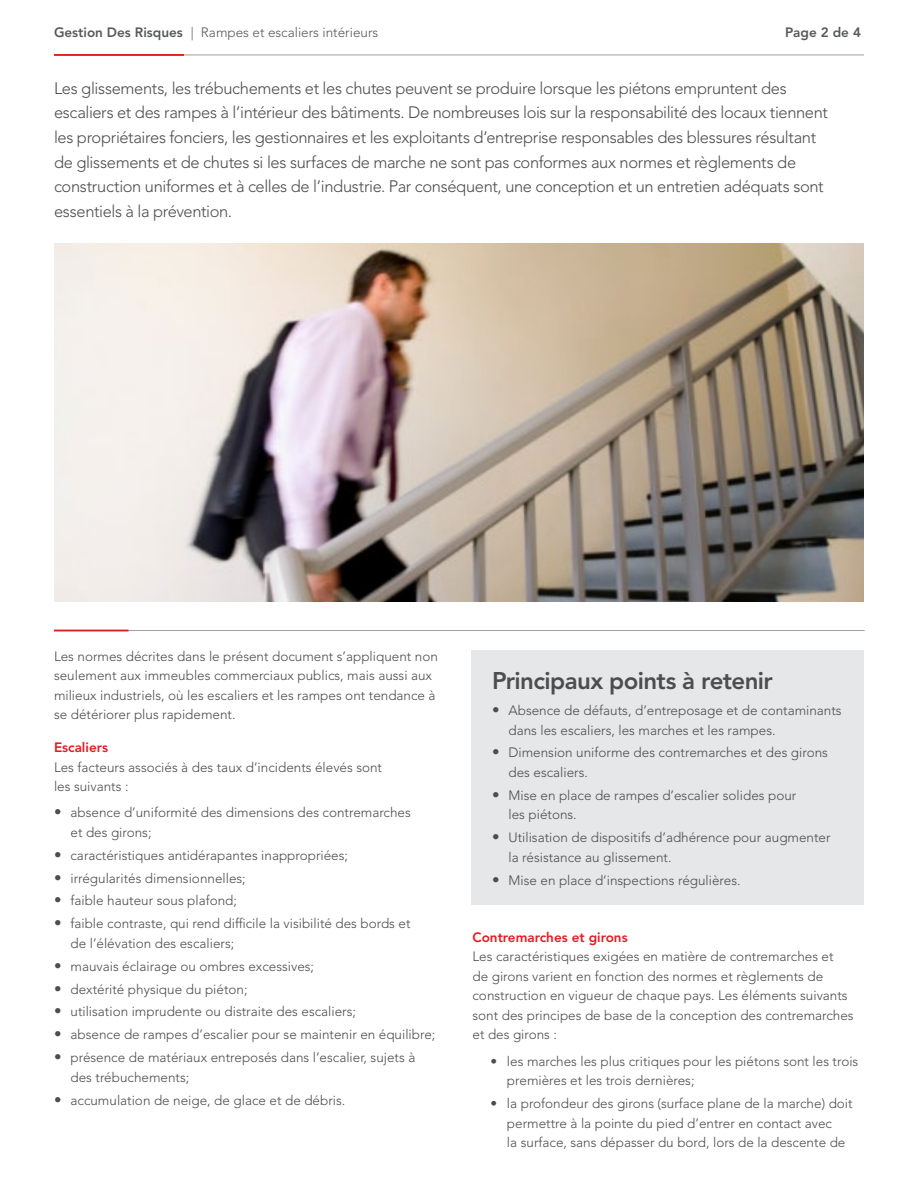
<style>
.page{position:relative;width:918px;height:1188px;background:#fff}
.page>*{position:absolute;margin:0;border:0;box-sizing:border-box;transform-origin:0 0}
.t1{font:800 24px "Avenir LT Std";letter-spacing:-.025em;color:#4d4d4f}
.t2{font:300 16.5px/24.6px "Avenir LT Std";letter-spacing:-.02em;color:#4d4d4f}
.t3{font:300 13.5px/19.5px "Avenir LT Std";color:#4d4d4f}
.t4{font:300 13.5px "Avenir LT Std";color:#585959}
.t5{font:800 13.5px "Avenir LT Std";color:#e31b23}
.t6{font:800 13.5px "Avenir LT Std";color:#585959}
.s1{font-weight:800}
.s2{font-weight:800;font-size:15px}
</style>
<div class="page">
<img style="left:54px;top:243px;width:810px;height:359px">
<hr style="left:54px;top:630px;width:811px;height:1px;background:#9fa1a4">
<hr style="left:54px;top:630px;width:75px;height:1px;background:#e31b23">
<div style="left:472px;top:650px;width:392px;height:255px;background:#e6e7e8"></div>
<hr style="left:54px;top:55px;width:810px;height:1px;background:#9fa1a4">
<hr style="left:54px;top:54px;width:130px;height:2px;background:#e31b23">
<p class="t4" style="left:54px;top:25px;width:326px"><span class="s1">Gestion Des Risques</span> | Rampes et escaliers intérieurs</p>
<p class="t6" style="left:785px;top:25px;width:77px">Page 2 de 4</p>
<p class="t2" style="left:54px;top:76px;width:775px">Les glissements, les trébuchements et les chutes peuvent se produire lorsque les piétons empruntent des escaliers et des rampes à l’intérieur des bâtiments. De nombreuses lois sur la responsabilité des locaux tiennent les propriétaires fonciers, les gestionnaires et les exploitants d’entreprise responsables des blessures résultant de glissements et de chutes si les surfaces de marche ne sont pas conformes aux normes et règlements de construction uniformes et à celles de l’industrie. Par conséquent, une conception et un entretien adéquats sont essentiels à la prévention.</p>
<p class="t3" style="left:54px;top:646px;width:385px">Les normes décrites dans le présent document s’appliquent non seulement aux immeubles commerciaux publics, mais aussi aux milieux industriels, où les escaliers et les rampes ont tendance à se détériorer plus rapidement.</p>
<p class="t5" style="left:54px;top:739px;width:56px">Escaliers</p>
<p class="t3" style="left:54px;top:757px;width:330px">Les facteurs associés à des taux d’incidents élevés sont les suivants :</p>
<p class="t3" style="left:70px;top:803px;width:342px;text-indent:-16px"><span class="s2">•</span> absence d’uniformité des dimensions des contremarches et des girons;</p>
<p class="t3" style="left:54px;top:845px;width:296px"><span class="s2">•</span> caractéristiques antidérapantes inappropriées;</p>
<p class="t3" style="left:54px;top:868px;width:193px"><span class="s2">•</span> irrégularités dimensionnelles;</p>
<p class="t3" style="left:54px;top:891px;width:185px"><span class="s2">•</span> faible hauteur sous plafond;</p>
<p class="t3" style="left:70px;top:914px;width:342px;text-indent:-16px"><span class="s2">•</span> faible contraste, qui rend difficile la visibilité des bords et de l’élévation des escaliers;</p>
<p class="t3" style="left:54px;top:956px;width:262px"><span class="s2">•</span> mauvais éclairage ou ombres excessives;</p>
<p class="t3" style="left:54px;top:979px;width:195px"><span class="s2">•</span> dextérité physique du piéton;</p>
<p class="t3" style="left:54px;top:1002px;width:304px"><span class="s2">•</span> utilisation imprudente ou distraite des escaliers;</p>
<p class="t3" style="left:54px;top:1025px;width:383px"><span class="s2">•</span> absence de rampes d’escalier pour se maintenir en équilibre;</p>
<p class="t3" style="left:70px;top:1048px;width:346px;text-indent:-16px"><span class="s2">•</span> présence de matériaux entreposés dans l’escalier, sujets à des trébuchements;</p>
<p class="t3" style="left:54px;top:1090px;width:293px"><span class="s2">•</span> accumulation de neige, de glace et de débris.</p>
<h1 class="t1" style="left:492px;top:666px;width:282px">Principaux points à retenir</h1>
<p class="t3" style="left:509px;top:701px;width:335px;text-indent:-16px"><span class="s2">•</span> Absence de défauts, d’entreposage et de contaminants dans les escaliers, les marches et les rampes.</p>
<p class="t3" style="left:509px;top:743px;width:321px;text-indent:-16px"><span class="s2">•</span> Dimension uniforme des contremarches et des girons des escaliers.</p>
<p class="t3" style="left:509px;top:785px;width:289px;text-indent:-16px"><span class="s2">•</span> Mise en place de rampes d’escalier solides pour les piétons.</p>
<p class="t3" style="left:509px;top:828px;width:324px;text-indent:-16px"><span class="s2">•</span> Utilisation de dispositifs d’adhérence pour augmenter la résistance au glissement.</p>
<p class="t3" style="left:492px;top:870px;width:250px"><span class="s2">•</span> Mise en place d’inspections régulières.</p>
<p class="t5" style="left:473px;top:929px;width:157px">Contremarches et girons</p>
<p class="t3" style="left:473px;top:947px;width:383px">Les caractéristiques exigées en matière de contremarches et<br>de girons varient en fonction des normes et règlements de construction en vigueur de chaque pays. Les éléments suivants sont des principes de base de la conception des contremarches et des girons :</p>
<p class="t3" style="left:507px;top:1051px;width:353px;text-indent:-16px"><span class="s1">•</span> les marches les plus critiques pour les piétons sont les trois premières et les trois dernières;</p>
<p class="t3" style="left:507px;top:1094px;width:347px;text-indent:-16px"><span class="s1">•</span> la profondeur des girons (surface plane de la marche) doit permettre à la pointe du pied d’entrer en contact avec<br>la surface, sans dépasser du bord, lors de la descente de</p>
</div>
